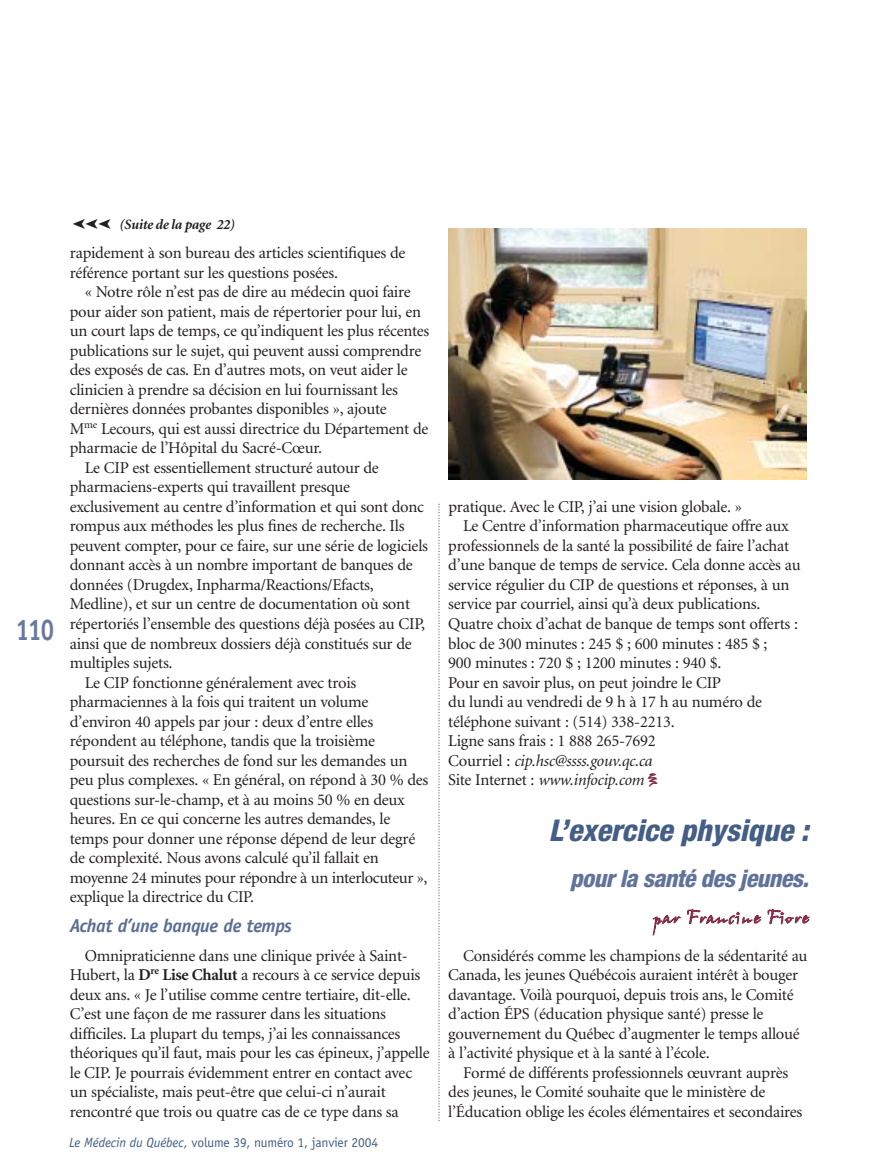
<style>
.page{position:relative;width:878px;height:1175px;background:#fff}
.page>*{position:absolute;margin:0;border:0;box-sizing:border-box;transform-origin:0 0}
.t1{font:italic 800 condensed 30px "Helvetica Neue";color:#455e87}
.t2{font:700 30px "Officina Sans";color:#69799e;scale:.8 1}
.t3{font:italic 800 condensed 24px "Helvetica Neue";letter-spacing:-.02em;color:#62739a}
.t4{font:italic 700 18.75px "Officina Sans";letter-spacing:-.025em;color:#5b6e94}
.t5{font:18px "John Handy Plain";letter-spacing:.045em;color:#842f4a}
.t6{font:16.5px/19.5px "Minion";letter-spacing:-.015em;color:#231f1f}
.t7{font:italic 16.5px "Minion";letter-spacing:-.015em;color:#231f1f}
.t8{font:italic 700 14.25px "Minion";letter-spacing:-.02em;color:#231f1f}
.t9{font:14.25px "Zapf Dingbats";color:#231f1f}
.t10{font:13.5px "Officina Sans";letter-spacing:-.01em;color:#455e87}
.s1{font-weight:700}
.s2{font-style:italic}
.s3{font-style:normal}
.s4{font-family:"Mini Pics Confetti";font-weight:800;font-style:normal;color:#842f4a}
</style>
<div class="page">
<svg style="left:438px;top:504px;width:1px;height:615px"></svg>
<img style="left:449px;top:228px;width:357px;height:251px">
<h1 class="t2" style="left:16px;top:618px;width:49px">110</h1>
<p class="t9" style="left:111px;top:231px;width:40px;rotate:-180deg">➤➤➤</p>
<p class="t8" style="left:119px;top:219px;width:117px">(Suite de la page 22)</p>
<p class="t6" style="left:70px;top:245px;width:337px">rapidement à son bureau des articles scientifiques de référence portant sur les questions posées.</p>
<p class="t6" style="left:85px;top:284px;width:327px">« Notre rôle n’est pas de dire au médecin quoi faire</p>
<p class="t6" style="left:70px;top:303px;width:353px">pour aider son patient, mais de répertorier pour lui, en</p>
<p class="t6" style="left:70px;top:323px;width:361px">un court laps de temps, ce qu’indiquent les plus récentes</p>
<p class="t6" style="left:70px;top:342px;width:353px">publications sur le sujet, qui peuvent aussi comprendre</p>
<p class="t6" style="left:70px;top:362px;width:339px">des exposés de cas. En d’autres mots, on veut aider le</p>
<p class="t6" style="left:70px;top:381px;width:329px">clinicien à prendre sa décision en lui fournissant les</p>
<p class="t6" style="left:70px;top:401px;width:318px">dernières données probantes disponibles », ajoute</p>
<p class="t6" style="left:70px;top:420px;width:360px">M<sup>me</sup> Lecours, qui est aussi directrice du Département de</p>
<p class="t6" style="left:70px;top:440px;width:254px">pharmacie de l’Hôpital du Sacré-Cœur.</p>
<p class="t6" style="left:85px;top:459px;width:295px">Le CIP est essentiellement structuré autour de</p>
<p class="t6" style="left:70px;top:479px;width:282px">pharmaciens-experts qui travaillent presque</p>
<p class="t6" style="left:70px;top:498px;width:356px">exclusivement au centre d’information et qui sont donc</p>
<p class="t6" style="left:70px;top:518px;width:336px">rompus aux méthodes les plus fines de recherche. Ils</p>
<p class="t6" style="left:70px;top:537px;width:360px">peuvent compter, pour ce faire, sur une série de logiciels</p>
<p class="t6" style="left:70px;top:557px;width:344px">donnant accès à un nombre important de banques de</p>
<p class="t6" style="left:70px;top:576px;width:305px">données (Drugdex, Inpharma/Reactions/Efacts,</p>
<p class="t6" style="left:70px;top:596px;width:342px">Medline), et sur un centre de documentation où sont</p>
<p class="t6" style="left:70px;top:615px;width:357px">répertoriés l’ensemble des questions déjà posées au CIP,</p>
<p class="t6" style="left:70px;top:635px;width:343px">ainsi que de nombreux dossiers déjà constitués sur de</p>
<p class="t6" style="left:70px;top:654px;width:104px">multiples sujets.</p>
<p class="t6" style="left:85px;top:674px;width:273px">Le CIP fonctionne généralement avec trois</p>
<p class="t6" style="left:70px;top:693px;width:300px">pharmaciennes à la fois qui traitent un volume</p>
<p class="t6" style="left:70px;top:713px;width:305px">d’environ 40 appels par jour : deux d’entre elles</p>
<p class="t6" style="left:70px;top:732px;width:307px">répondent au téléphone, tandis que la troisième</p>
<p class="t6" style="left:70px;top:752px;width:339px">poursuit des recherches de fond sur les demandes un</p>
<p class="t6" style="left:70px;top:771px;width:360px">peu plus complexes. « En général, on répond à 30 % des</p>
<p class="t6" style="left:70px;top:791px;width:337px">questions sur-le-champ, et à au moins 50 % en deux</p>
<p class="t6" style="left:70px;top:810px;width:322px">heures. En ce qui concerne les autres demandes, le</p>
<p class="t6" style="left:70px;top:830px;width:347px">temps pour donner une réponse dépend de leur degré</p>
<p class="t6" style="left:70px;top:849px;width:310px">de complexité. Nous avons calculé qu’il fallait en</p>
<p class="t6" style="left:70px;top:869px;width:359px">moyenne 24 minutes pour répondre à un interlocuteur »,</p>
<p class="t6" style="left:70px;top:888px;width:186px">explique la directrice du CIP.</p>
<p class="t4" style="left:70px;top:918px;width:224px">Achat d’une banque de temps</p>
<p class="t6" style="left:70px;top:947px;width:361px;text-indent:15px">Omnipraticienne dans une clinique privée à Saint-Hubert, la <span class="s1">D</span><sup>re</sup> <span class="s1">Lise Chalut</span> a recours à ce service depuis deux ans. « Je l’utilise comme centre tertiaire, dit-elle.<br>C’est une façon de me rassurer dans les situations difficiles. La plupart du temps, j’ai les connaissances théoriques qu’il faut, mais pour les cas épineux, j’appelle le CIP. Je pourrais évidemment entrer en contact avec un spécialiste, mais peut-être que celui-ci n’aurait rencontré que trois ou quatre cas de ce type dans sa</p>
<p class="t10" style="left:69px;top:1137px;width:311px"><span class="s2">Le Médecin du Québec,</span> volume 39, numéro 1, janvier 2004</p>
<p class="t6" style="left:448px;top:498px;width:295px">pratique. Avec le CIP, j’ai une vision globale. »</p>
<p class="t6" style="left:463px;top:518px;width:327px">Le Centre d’information pharmaceutique offre aux</p>
<p class="t6" style="left:448px;top:537px;width:342px">professionnels de la santé la possibilité de faire l’achat</p>
<p class="t6" style="left:448px;top:557px;width:354px">d’une banque de temps de service. Cela donne accès au</p>
<p class="t6" style="left:448px;top:576px;width:343px">service régulier du CIP de questions et réponses, à un</p>
<p class="t6" style="left:448px;top:596px;width:313px">service par courriel, ainsi qu’à deux publications.</p>
<p class="t6" style="left:448px;top:615px;width:351px">Quatre choix d’achat de banque de temps sont offerts :</p>
<p class="t6" style="left:448px;top:635px;width:321px">bloc de 300 minutes : 245 $ ; 600 minutes : 485 $ ;</p>
<p class="t6" style="left:448px;top:654px;width:274px">900 minutes : 720 $ ; 1200 minutes : 940 $.</p>
<p class="t6" style="left:448px;top:674px;width:274px">Pour en savoir plus, on peut joindre le CIP</p>
<p class="t6" style="left:448px;top:693px;width:315px">du lundi au vendredi de 9 h à 17 h au numéro de</p>
<p class="t6" style="left:448px;top:713px;width:228px">téléphone suivant : (514) 338-2213.</p>
<p class="t6" style="left:448px;top:732px;width:209px">Ligne sans frais : 1 888 265-7692</p>
<p class="t7" style="left:448px;top:754px;width:205px"><span class="s3">Courriel :</span> cip.hsc@ssss.gouv.qc.ca</p>
<p class="t7" style="left:448px;top:773px;width:211px"><span class="s3">Site Internet :</span> www.infocip.com <span class="s4">c</span></p>
<h1 class="t1" style="left:548px;top:819px;width:261px">L’exercice physique :</h1>
<h2 class="t3" style="left:570px;top:870px;width:240px">pour la santé des jeunes.</h2>
<p class="t5" style="left:653px;top:909px;width:157px">par Francine Fiore</p>
<p class="t6" style="left:448px;top:947px;width:361px;text-indent:15px">Considérés comme les champions de la sédentarité au Canada, les jeunes Québécois auraient intérêt à bouger davantage. Voilà pourquoi, depuis trois ans, le Comité d’action ÉPS (éducation physique santé) presse le gouvernement du Québec d’augmenter le temps alloué à l’activité physique et à la santé à l’école.</p>
<p class="t6" style="left:448px;top:1064px;width:355px;text-indent:15px">Formé de différents professionnels œuvrant auprès des jeunes, le Comité souhaite que le ministère de l’Éducation oblige les écoles élémentaires et secondaires</p>
</div>
